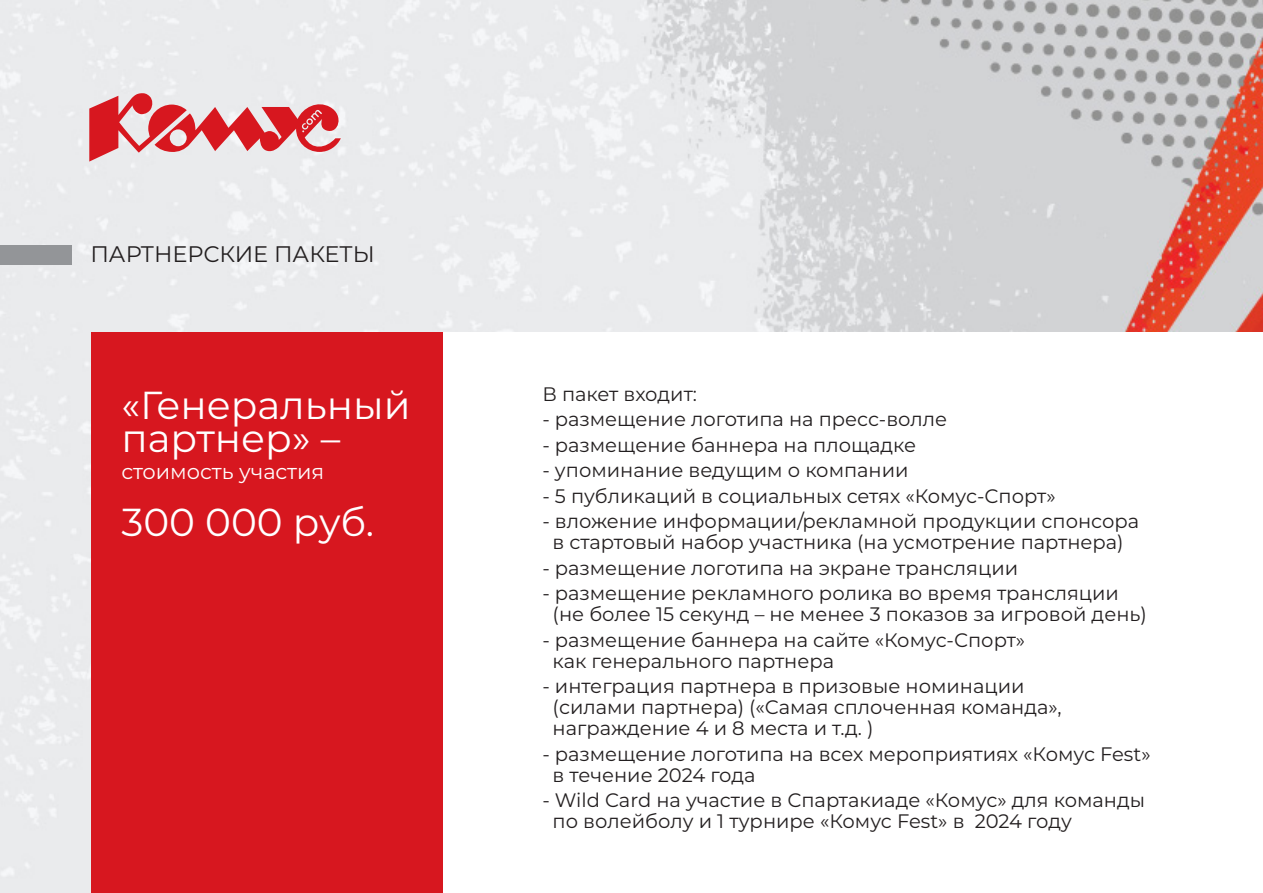
<style>
.page{position:relative;width:1263px;height:893px;background:#fff}
.page>*{position:absolute;margin:0;border:0;box-sizing:border-box;transform-origin:0 0}
.t1{font:39px/33px "Montserrat";color:#fff}
.t2{font:22.5px "Montserrat";color:#231f20}
.t3{font:21px "Montserrat";color:#fff}
.t4{font:19.5px/21px "Montserrat";color:#231f20}
</style>
<div class="page">
<img style="left:0;top:0;width:1263px;height:893px">
<div style="left:91px;top:333px;width:1172px;height:560px;background:#fff"></div>
<div style="left:91px;top:333px;width:352px;height:560px;background:#d7171f"></div>
<div style="left:0;top:246px;width:71px;height:19px;background:#939598"></div>
<svg style="left:89px;top:93px;width:256px;height:69px;background:#e29397"></svg>
<p class="t2" style="left:90px;top:239px;width:286px">ПАРТНЕРСКИЕ ПАКЕТЫ</p>
<p class="t1" style="left:121px;top:388px;width:291px">«Генеральный партнер» –</p>
<p class="t3" style="left:121px;top:457px;width:204px">стоимость участия</p>
<p class="t1" style="left:121px;top:505px;width:254px">300 000 руб.</p>
<p class="t4" style="left:542px;top:382px;width:156px">В пакет входит:</p>
<p class="t4" style="left:542px;top:408px;width:406px">- размещение логотипа на пресс-волле</p>
<p class="t4" style="left:542px;top:433px;width:375px">- размещение баннера на площадке</p>
<p class="t4" style="left:542px;top:459px;width:368px">- упоминание ведущим о компании</p>
<p class="t4" style="left:542px;top:484px;width:515px">- 5 публикаций в социальных сетях «Комус-Спорт»</p>
<p class="t4" style="left:542px;top:510px;width:598px;text-align:center">- вложение информации/рекламной продукции спонсора в стартовый набор участника (на усмотрение партнера)</p>
<p class="t4" style="left:542px;top:556px;width:477px">- размещение логотипа на экране трансляции</p>
<p class="t4" style="left:553px;top:582px;width:596px;text-indent:-10px">- размещение рекламного ролика во время трансляции (не более 15 секунд – не менее 3 показов за игровой день)</p>
<p class="t4" style="left:553px;top:628px;width:474px;text-indent:-10px">- размещение баннера на сайте «Комус-Спорт» как генерального партнера</p>
<p class="t4" style="left:553px;top:675px;width:511px;text-indent:-10px">- интеграция партнера в призовые номинации (силами партнера) («Самая сплоченная команда», награждение 4 и 8 места и т.д. )</p>
<p class="t4" style="left:553px;top:742px;width:600px;text-indent:-10px">- размещение логотипа на всех мероприятиях «Комус Fest» в течение 2024 года</p>
<p class="t4" style="left:553px;top:789px;width:594px;text-indent:-10px">- Wild Card на участие в Спартакиаде «Комус» для команды по волейболу и 1 турнире «Комус Fest» в 2024 году</p>
</div>
